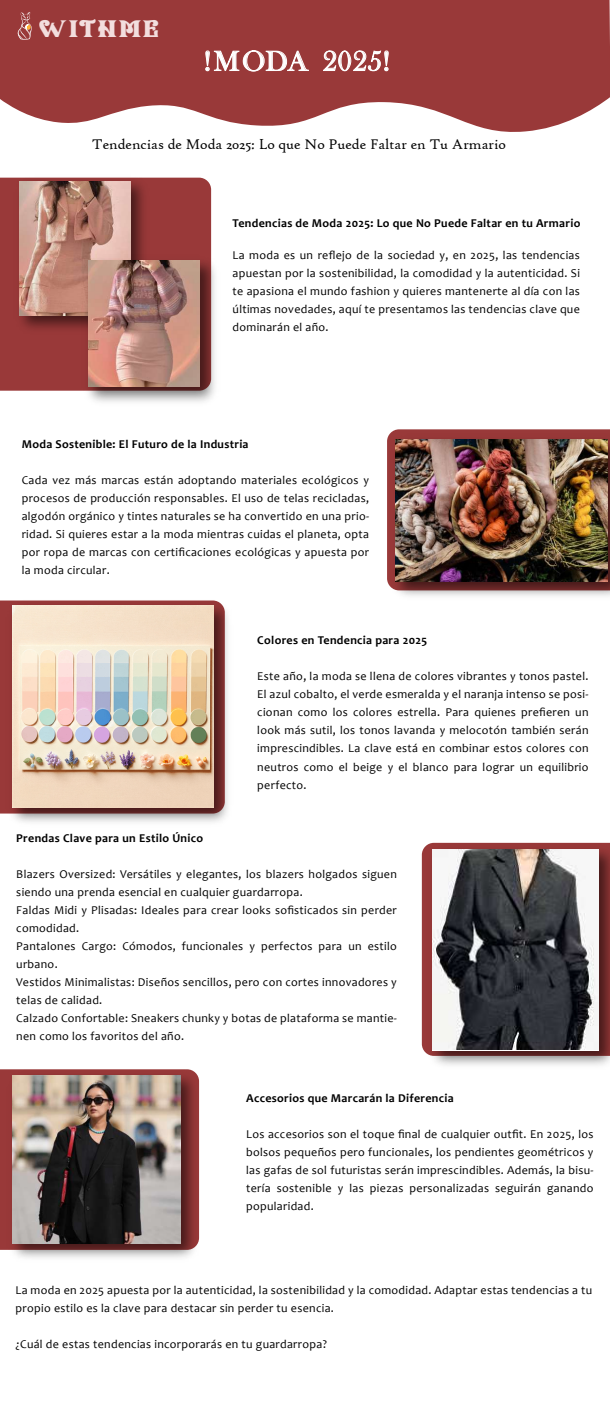
<style>
.page{position:relative;width:610px;height:1418px;background:#fff}
.page>*{position:absolute;margin:0;border:0;box-sizing:border-box;transform-origin:0 0}
.t1{font:29px "Bask Old Face";letter-spacing:.025em;color:#fff}
.t2{font:25.1px "Bravecho";letter-spacing:.075em;color:#fff5f5}
.t3{font:15px "High Tower Text";color:#000}
.t4{font:12px/18px "Candara";letter-spacing:.025em;color:#000;text-align:justify}
.t5{font:700 12px "Candara";letter-spacing:.025em;color:#000}
</style>
<div class="page">
<svg style="left:0;top:0;width:609px;height:132px;background:#a65252"></svg>
<svg style="left:18px;top:12px;width:14px;height:28px"></svg>
<svg style="left:204px;top:48px;width:105px;height:24px;background:#ae6363"></svg>
<svg style="left:322px;top:49px;width:67px;height:23px;background:#b46e6e"></svg>
<div style="left:0;top:178px;width:211px;height:212px;background:#993939"></div>
<img style="left:12px;top:177px;width:140px;height:160px">
<img style="left:20px;top:181px;width:110px;height:134px">
<img style="left:80px;top:253px;width:135px;height:149px">
<img style="left:88px;top:261px;width:112px;height:126px">
<svg style="left:0;top:1069px;width:4px;height:180px"></svg>
<img style="left:387px;top:431px;width:222px;height:165px">
<img style="left:395px;top:439px;width:212px;height:142px">
<img style="left:4px;top:600px;width:224px;height:222px">
<img style="left:12px;top:606px;width:201px;height:201px">
<img style="left:424px;top:842px;width:185px;height:223px">
<img style="left:433px;top:849px;width:165px;height:201px">
<img style="left:4px;top:1069px;width:196px;height:189px">
<img style="left:13px;top:1075px;width:167px;height:168px">
<h2 class="t2" style="left:39px;top:16px;width:121px">WITHME</h2>
<h1 class="t1" style="left:204px;top:45px;width:188px">!MODA 2025!</h1>
<p class="t3" style="left:92px;top:136px;width:415px">Tendencias de Moda 2025: Lo que No Puede Faltar en Tu Armario</p>
<p class="t5" style="left:232px;top:215px;width:349px">Tendencias de Moda 2025: Lo que No Puede Faltar en tu Armario</p>
<p class="t4" style="left:232px;top:246px;width:349px">La moda es un reflejo de la sociedad y, en 2025, las tendencias apuestan por la sostenibilidad, la comodidad y la autenticidad. Si te apasiona el mundo fashion y quieres mantenerte al día con las últimas novedades, aquí te presentamos las tendencias clave que dominarán el año.</p>
<p class="t5" style="left:22px;top:437px;width:228px">Moda Sostenible: El Futuro de la Industria</p>
<p class="t4" style="left:22px;top:471px;width:349px">Cada vez más marcas están adoptando materiales ecológicos y procesos de producción responsables. El uso de telas recicladas, algodón orgánico y tintes naturales se ha convertido en una prio&shy;ridad. Si quieres estar a la moda mientras cuidas el planeta, opta por ropa de marcas con certificaciones ecológicas y apuesta por la moda circular.</p>
<p class="t5" style="left:257px;top:633px;width:171px">Colores en Tendencia para 2025</p>
<p class="t4" style="left:257px;top:667px;width:332px">Este año, la moda se llena de colores vibrantes y tonos pastel.<br>El azul cobalto, el verde esmeralda y el naranja intenso se posi&shy;cionan como los colores estrella. Para quienes prefieren un look más sutil, los tonos lavanda y melocotón también serán imprescindibles. La clave está en combinar estos colores con neutros como el beige y el blanco para lograr un equilibrio perfecto.</p>
<p class="t5" style="left:16px;top:830px;width:188px">Prendas Clave para un Estilo Único</p>
<p class="t4" style="left:16px;top:864px;width:382px;text-align:left">Blazers Oversized: Versátiles y elegantes, los blazers holgados siguen siendo una prenda esencial en cualquier guardarropa.<br>Faldas Midi y Plisadas: Ideales para crear looks sofisticados sin perder comodidad.<br>Pantalones Cargo: Cómodos, funcionales y perfectos para un estilo urbano.<br>Vestidos Minimalistas: Diseños sencillos, pero con cortes innovadores y telas de calidad.<br>Calzado Confortable: Sneakers chunky y botas de plataforma se mantie&shy;nen como los favoritos del año.</p>
<p class="t5" style="left:246px;top:1090px;width:209px">Accesorios que Marcarán la Diferencia</p>
<p class="t4" style="left:246px;top:1125px;width:349px">Los accesorios son el toque final de cualquier outfit. En 2025, los bolsos pequeños pero funcionales, los pendientes geométricos y las gafas de sol futuristas serán imprescindibles. Además, la bisu&shy;tería sostenible y las piezas personalizadas seguirán ganando popularidad.</p>
<p class="t4" style="left:16px;top:1280px;width:578px">La moda en 2025 apuesta por la autenticidad, la sostenibilidad y la comodidad. Adaptar estas tendencias a tu propio estilo es la clave para destacar sin perder tu esencia.</p>
<p class="t4" style="left:16px;top:1334px;width:313px">¿Cuál de estas tendencias incorporarás en tu guardarropa?</p>
</div>
